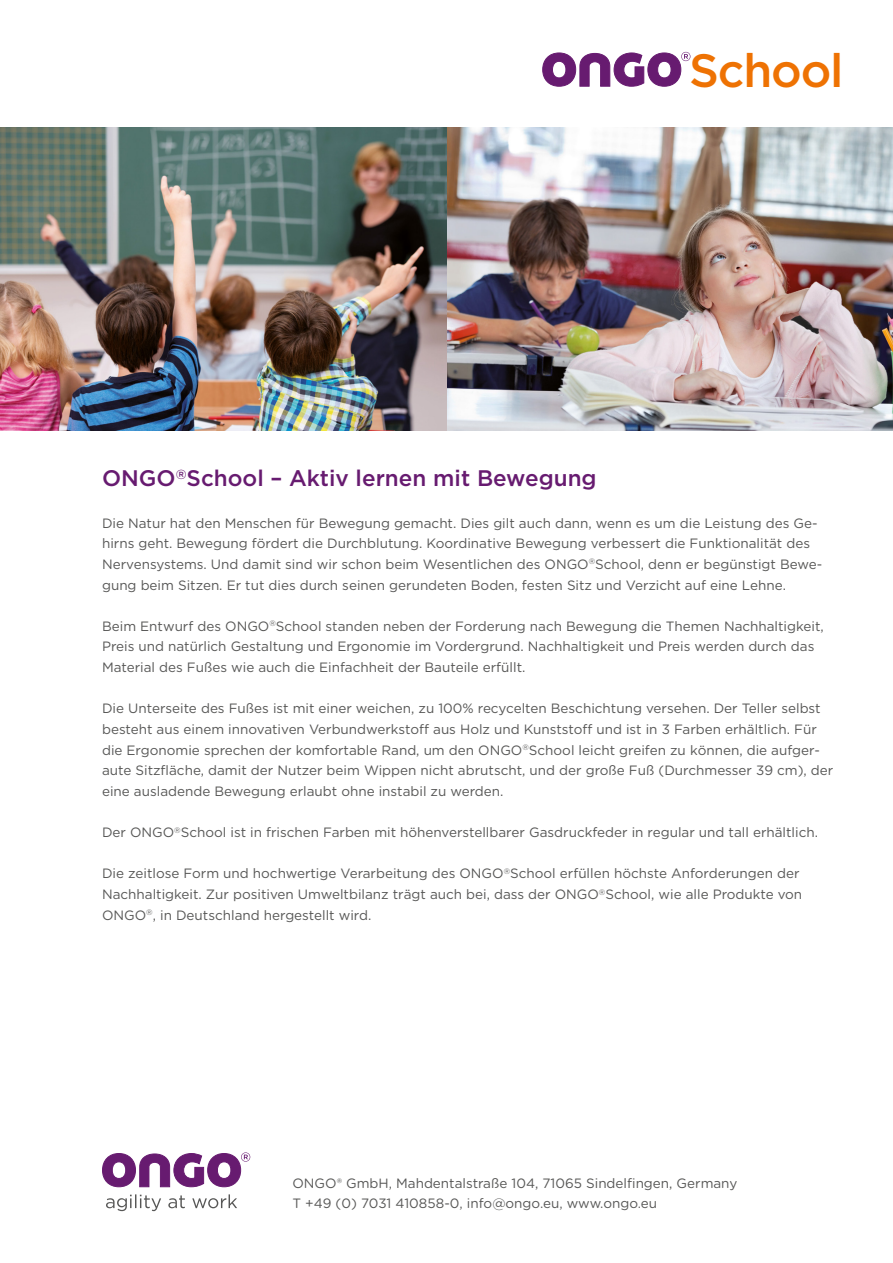
<style>
.page{position:relative;width:893px;height:1263px;background:#fff}
.page>*{position:absolute;margin:0;border:0;box-sizing:border-box;transform-origin:0 0}
.t1{font:500 46.65px "Gotham HTF";letter-spacing:-.025em;color:#ee7203}
.t2{font:500 22.5px "Gotham HTF";color:#671b70}
.t3{font:13.5px/20.5px "Gotham HTF";color:#575756}
.t4{font:13.5px "Gotham Rounded";color:#575756}
.s1{font-family:"Gotham Rounded"}
.s2{font-family:"Gotham HTF"}
</style>
<div class="page">
<img style="left:0;top:128px;width:893px;height:302px">
<svg style="left:106px;top:1194px;width:131px;height:17px"></svg>
<svg style="left:102px;top:1152px;width:148px;height:35px"></svg>
<svg style="left:542px;top:52px;width:148px;height:35px"></svg>
<h1 class="t1" style="left:689px;top:43px;width:156px">School</h1>
<h2 class="t2" style="left:102px;top:466px;width:496px">ONGO<sup>®</sup>School – Aktiv lernen mit Bewegung</h2>
<p class="t3" style="left:102px;top:512px;width:722px">Die Natur hat den Menschen für Bewegung gemacht. Dies gilt auch dann, wenn es um die Leistung des Ge&shy;hirns geht. Bewegung fördert die Durchblutung. Koordinative Bewegung verbessert die Funktionalität des Nervensystems. Und damit sind wir schon beim Wesentlichen des ONGO<sup>®</sup>School, denn er begünstigt Bewe&shy;gung beim Sitzen. Er tut dies durch seinen gerundeten Boden, festen Sitz und Verzicht auf eine Lehne.</p>
<p class="t3" style="left:102px;top:615px;width:723px">Beim Entwurf des ONGO<sup>®</sup>School standen neben der Forderung nach Bewegung die Themen Nachhaltigkeit,<br>Preis und natürlich Gestaltung und Ergonomie im Vordergrund. Nachhaltigkeit und Preis werden durch das<br>Material des Fußes wie auch die Einfachheit der Bauteile erfüllt.</p>
<p class="t3" style="left:102px;top:698px;width:733px">Die Unterseite des Fußes ist mit einer weichen, zu 100% recycelten Beschichtung versehen. Der Teller selbst besteht aus einem innovativen Verbundwerkstoff aus Holz und Kunststoff und ist in 3 Farben erhältlich. Für die Ergonomie sprechen der komfortable Rand, um den ONGO<sup>®</sup>School leicht greifen zu können, die aufger&shy;aute Sitzfläche, damit der Nutzer beim Wippen nicht abrutscht, und der große Fuß (Durchmesser 39 cm), der eine ausladende Bewegung erlaubt ohne instabil zu werden.</p>
<p class="t3" style="left:102px;top:822px;width:717px">Der ONGO<sup>®</sup>School ist in frischen Farben mit höhenverstellbarer Gasdruckfeder in regular und tall erhältlich.</p>
<p class="t3" style="left:102px;top:863px;width:702px">Die zeitlose Form und hochwertige Verarbeitung des ONGO<sup>®</sup>School erfüllen höchste Anforderungen der<br>Nachhaltigkeit. Zur positiven Umweltbilanz trägt auch bei, dass der ONGO<sup>®</sup>School, wie alle Produkte von<br>ONGO<sup>®</sup>, in Deutschland hergestellt wird.</p>
<p class="t3" style="left:292px;top:1172px;width:446px"><span class="s1">ONGO® GmbH,</span> Mahdentalstraße 104, 71065 Sindelfingen, <span class="s1">Germany</span></p>
<p class="t4" style="left:292px;top:1194px;width:366px">T <span class="s2">+49 (0) 7031 410858-0</span>, info@ongo.eu, www.ongo.eu</p>
</div>
